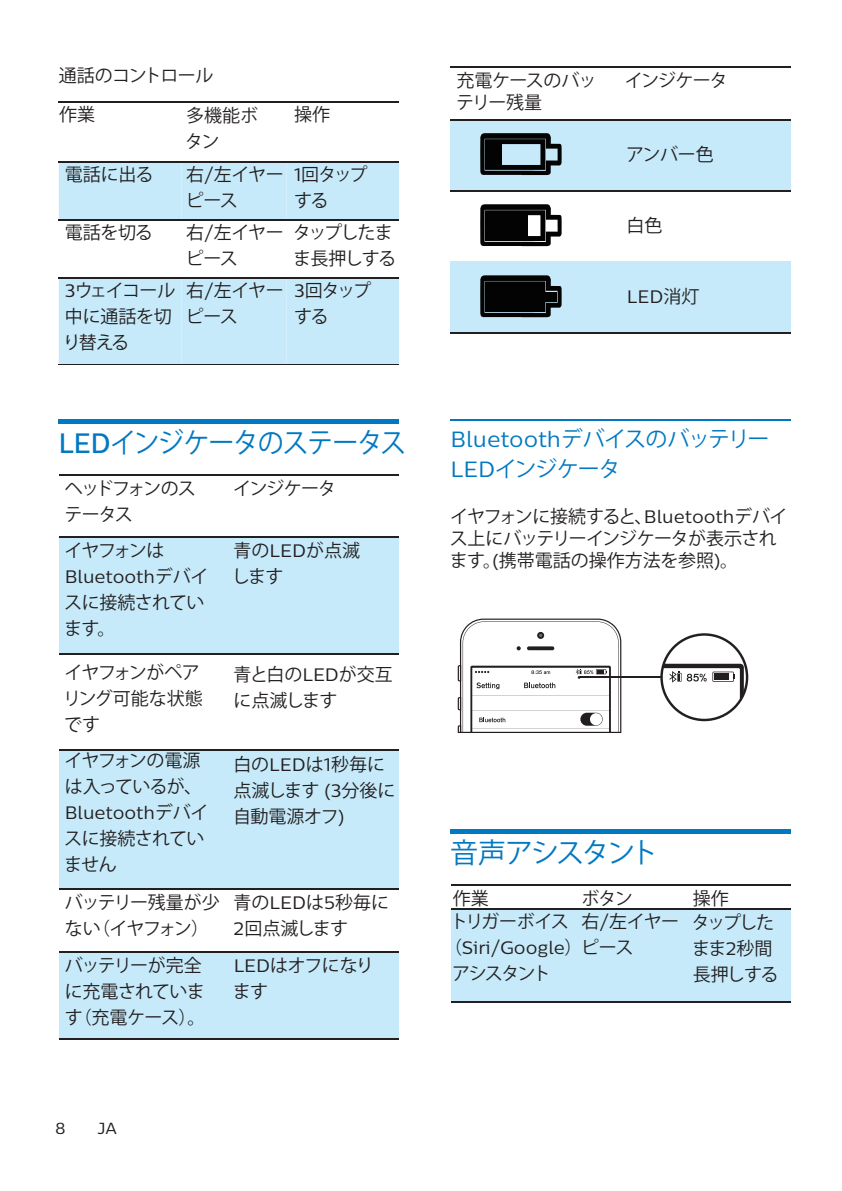
<style>
.page{position:relative;width:842px;height:1191px;background:#fff}
.page>*{position:absolute;margin:0;border:0;box-sizing:border-box;transform-origin:0 0}
.t1{font:28px "Koz Go Pr 6 N";letter-spacing:-.055em;color:#0079c2;scale:.93 1}
.t2{font:28px "Koz Go Pr 6 N";letter-spacing:-.08em;color:#0079c2}
.t3{font:22px/30px "Koz Go Pr 6 N";letter-spacing:-.05em;color:#0079c2}
.t4{font:18px/26px "Koz Go Pr 6 N";letter-spacing:-.04em;color:#231f20}
.t5{font:18px/22px "Koz Go Pr 6 N";letter-spacing:-.02em;color:#231f20}
.t6{font:18px "Centrale Sans";color:#231f20}
.t7{font:18px/26px "Koz Go Pr 6 N";letter-spacing:-.06em;color:#231f20}
.t8{font:18px/26px "Koz Go Pr 6 N";letter-spacing:-.005em;color:#231f20}
.t9{font:18px/26px "Koz Go Pr 6 N";color:#231f20}
.t10{font:18px/26px "Koz Go Pr 6 N";letter-spacing:-.085em;color:#231f20}
.t11{font:18px/26px "Koz Go Pr 6 N";letter-spacing:-.07em;color:#231f20}
.t12{font:18px/26px "Koz Go Pr 6 N";letter-spacing:-.075em;color:#231f20}
.t13{font:16px "Centrale Sans";color:#231f20}
.s1{font-family:"Centrale Sans"}
.s2{font-family:"Centrale Sans";font-weight:500}
.s3{font-family:"Koz Go Pr 6 N"}
</style>
<div class="page">
<div style="left:59px;top:278px;width:340px;height:86px;background:#c6eafa"></div>
<hr style="left:59px;top:364px;width:132px;height:1px;background:#231f20">
<hr style="left:191px;top:364px;width:94px;height:1px;background:#231f20">
<hr style="left:285px;top:364px;width:114px;height:1px;background:#231f20">
<div style="left:59px;top:162px;width:340px;height:57px;background:#c6eafa"></div>
<hr style="left:59px;top:102px;width:132px;height:1px;background:#231f20">
<hr style="left:191px;top:102px;width:94px;height:1px;background:#231f20">
<hr style="left:285px;top:102px;width:114px;height:1px;background:#231f20">
<hr style="left:59px;top:161px;width:132px;height:1px;background:#231f20">
<hr style="left:191px;top:161px;width:94px;height:1px;background:#231f20">
<hr style="left:285px;top:161px;width:114px;height:1px;background:#231f20">
<hr style="left:59px;top:219px;width:132px;height:1px;background:#231f20">
<hr style="left:191px;top:219px;width:94px;height:1px;background:#231f20">
<hr style="left:285px;top:219px;width:114px;height:1px;background:#231f20">
<hr style="left:59px;top:277px;width:132px;height:1px;background:#231f20">
<hr style="left:191px;top:277px;width:94px;height:1px;background:#231f20">
<hr style="left:285px;top:277px;width:114px;height:1px;background:#231f20">
<div style="left:223px;top:952px;width:176px;height:86px;background:#c6eafa"></div>
<div style="left:59px;top:952px;width:164px;height:86px;background:#c6eafa"></div>
<hr style="left:59px;top:419px;width:340px;height:4px;background:#0079c2">
<div style="left:223px;top:749px;width:176px;height:140px;background:#c6eafa"></div>
<div style="left:59px;top:749px;width:164px;height:140px;background:#c6eafa"></div>
<div style="left:223px;top:537px;width:176px;height:116px;background:#c6eafa"></div>
<div style="left:59px;top:537px;width:164px;height:116px;background:#c6eafa"></div>
<hr style="left:59px;top:475px;width:164px;height:1px;background:#231f20">
<hr style="left:223px;top:475px;width:176px;height:1px;background:#231f20">
<hr style="left:59px;top:536px;width:164px;height:1px;background:#231f20">
<hr style="left:223px;top:536px;width:176px;height:1px;background:#231f20">
<hr style="left:59px;top:653px;width:164px;height:1px;background:#231f20">
<hr style="left:223px;top:653px;width:176px;height:1px;background:#231f20">
<hr style="left:59px;top:749px;width:164px;height:1px;background:#231f20">
<hr style="left:223px;top:749px;width:176px;height:1px;background:#231f20">
<hr style="left:59px;top:888px;width:164px;height:1px;background:#231f20">
<hr style="left:223px;top:888px;width:176px;height:1px;background:#231f20">
<hr style="left:59px;top:951px;width:164px;height:1px;background:#231f20">
<hr style="left:223px;top:951px;width:176px;height:1px;background:#231f20">
<hr style="left:59px;top:1038px;width:164px;height:1px;background:#231f20">
<hr style="left:223px;top:1038px;width:176px;height:1px;background:#231f20">
<hr style="left:450px;top:829px;width:341px;height:4px;background:#0079c2">
<hr style="left:450px;top:419px;width:341px;height:1px;background:#0079c2">
<svg style="left:660px;top:633px;width:88px;height:88px"></svg>
<svg style="left:458px;top:618px;width:163px;height:115px"></svg>
<hr style="left:580px;top:677px;width:81px;height:1px;background:#231f20">
<div style="left:451px;top:910px;width:340px;height:91px;background:#c6eafa"></div>
<hr style="left:451px;top:884px;width:133px;height:1px;background:#231f20">
<hr style="left:584px;top:884px;width:98px;height:1px;background:#231f20">
<hr style="left:682px;top:884px;width:109px;height:1px;background:#231f20">
<hr style="left:451px;top:909px;width:133px;height:1px;background:#231f20">
<hr style="left:584px;top:909px;width:98px;height:1px;background:#231f20">
<hr style="left:682px;top:909px;width:109px;height:1px;background:#231f20">
<hr style="left:451px;top:1001px;width:133px;height:1px;background:#231f20">
<hr style="left:584px;top:1001px;width:98px;height:1px;background:#231f20">
<hr style="left:682px;top:1001px;width:109px;height:1px;background:#231f20">
<hr style="left:450px;top:67px;width:165px;height:1px;background:#231f20">
<hr style="left:615px;top:67px;width:176px;height:1px;background:#231f20">
<div style="left:615px;top:120px;width:176px;height:71px;background:#c6eafa"></div>
<div style="left:450px;top:120px;width:165px;height:71px;background:#c6eafa"></div>
<hr style="left:450px;top:119px;width:165px;height:1px;background:#231f20">
<hr style="left:615px;top:119px;width:176px;height:1px;background:#231f20">
<hr style="left:450px;top:190px;width:165px;height:1px;background:#231f20">
<hr style="left:615px;top:190px;width:176px;height:1px;background:#231f20">
<svg style="left:480px;top:204px;width:82px;height:43px"></svg>
<div style="left:487px;top:213px;width:41px;height:25px;background:#030303"></div>
<div style="left:485px;top:210px;width:60px;height:31px;border:5px solid #030303"></div>
<hr style="left:450px;top:261px;width:165px;height:1px;background:#231f20">
<hr style="left:615px;top:261px;width:176px;height:1px;background:#231f20">
<div style="left:615px;top:262px;width:176px;height:71px;background:#c6eafa"></div>
<div style="left:450px;top:262px;width:165px;height:71px;background:#c6eafa"></div>
<hr style="left:450px;top:332px;width:165px;height:1px;background:#231f20">
<hr style="left:615px;top:332px;width:176px;height:1px;background:#231f20">
<svg style="left:480px;top:275px;width:82px;height:43px"></svg>
<div style="left:485px;top:281px;width:60px;height:31px;background:#030303"></div>
<div style="left:543px;top:292px;width:13px;height:10px;background:#030303"></div>
<svg style="left:480px;top:133px;width:82px;height:42px"></svg>
<div style="left:487px;top:142px;width:15px;height:25px;background:#030303"></div>
<div style="left:485px;top:139px;width:60px;height:31px;border:5px solid #030303"></div>
<p class="t4" style="left:59px;top:63px;width:156px">通話のコントロール</p>
<p class="t4" style="left:59px;top:102px;width:37px">作業</p>
<p class="t4" style="left:185px;top:103px;width:74px">多機能ボタン</p>
<p class="t4" style="left:294px;top:101px;width:37px">操作</p>
<p class="t4" style="left:65px;top:161px;width:90px">電話に出る</p>
<p class="t4" style="left:186px;top:161px;width:99px">右<span class="s1">/</span>左イヤーピース</p>
<p class="t4" style="left:294px;top:161px;width:75px"><span class="s1">1</span>回タップする</p>
<p class="t4" style="left:65px;top:220px;width:90px">電話を切る</p>
<p class="t4" style="left:186px;top:220px;width:99px">右<span class="s1">/</span>左イヤーピース</p>
<p class="t11" style="left:293px;top:220px;width:105px">タップしたまま長押しする</p>
<p class="t4" style="left:63px;top:278px;width:114px"><span class="s1">3</span>ウェイコール中に通話を切り替える</p>
<p class="t4" style="left:186px;top:278px;width:99px">右<span class="s1">/</span>左イヤーピース</p>
<p class="t4" style="left:294px;top:278px;width:79px"><span class="s1">3</span>回タップする</p>
<h1 class="t1" style="left:59px;top:427px;width:375px"><span class="s2">LED</span>インジケータのステータス</h1>
<p class="t12" style="left:64px;top:476px;width:133px">ヘッドフォンのステータス</p>
<p class="t4" style="left:233px;top:476px;width:104px">インジケータ</p>
<p class="t4" style="left:232px;top:538px;width:130px">青の<span class="s1">LED</span>が点滅します</p>
<p class="t4" style="left:64px;top:538px;width:102px">イヤフォンは</p>
<p class="t6" style="left:65px;top:565px;width:145px">Bluetooth<span class="s3">デバイ</span></p>
<p class="t4" style="left:64px;top:590px;width:142px">スに接続されています。</p>
<p class="t5" style="left:63px;top:660px;width:141px;line-height:26px">イヤフォンがペアリング可能な状態です</p>
<p class="t7" style="left:64px;top:748px;width:139px">イヤフォンの電源は入っているが、</p>
<p class="t6" style="left:65px;top:801px;width:145px">Bluetooth<span class="s3">デバイ</span></p>
<p class="t4" style="left:64px;top:826px;width:142px">スに接続されていません</p>
<p class="t7" style="left:65px;top:890px;width:157px">バッテリー残量が少ない（イヤフォン）</p>
<p class="t9" style="left:234px;top:890px;width:157px">青の<span class="s1">LED</span>は<span class="s1">5</span>秒毎に<br><span class="s1">2</span>回点滅します</p>
<p class="t4" style="left:234px;top:662px;width:161px">青と白の<span class="s1">LED</span>が交互に点滅します</p>
<p class="t8" style="left:233px;top:752px;width:164px">白の<span class="s1">LED</span>は<span class="s1">1</span>秒毎に点滅します <span class="s1">(3</span>分後に自動電源オフ<span class="s1">)</span></p>
<p class="t4" style="left:65px;top:953px;width:142px">バッテリーが完全に充電されています（充電ケース）。</p>
<p class="t4" style="left:233px;top:953px;width:142px"><span class="s1">LED</span>はオフになります</p>
<p class="t13" style="left:55px;top:1118px;width:12px">8</p>
<p class="t13" style="left:97px;top:1118px;width:21px">JA</p>
<p class="t5" style="left:456px;top:70px;width:142px">充電ケースのバッテリー残量</p>
<p class="t4" style="left:625px;top:68px;width:104px">インジケータ</p>
<p class="t4" style="left:626px;top:142px;width:89px">アンバー色</p>
<p class="t4" style="left:627px;top:213px;width:37px">白色</p>
<p class="t6" style="left:627px;top:285px;width:74px">LED<span class="s3">消灯</span></p>
<p class="t3" style="left:451px;top:424px;width:320px"><span class="s1">Bluetooth</span>デバイスのバッテリー<br><span class="s1">LED</span>インジケータ</p>
<p class="t5" style="left:450px;top:505px;width:339px">イヤフォンに接続すると、<span class="s1">Bluetooth</span>デバイス上にバッテリーインジケータが表示されます。<span class="s1">(</span>携帯電話の操作方法を参照<span class="s1">)</span>。</p>
<h1 class="t2" style="left:450px;top:836px;width:210px">音声アシスタント</h1>
<p class="t4" style="left:453px;top:885px;width:37px">作業</p>
<p class="t4" style="left:581px;top:885px;width:53px">ボタン</p>
<p class="t4" style="left:693px;top:885px;width:37px">操作</p>
<p class="t4" style="left:581px;top:909px;width:99px">右<span class="s1">/</span>左イヤー</p>
<p class="t6" style="left:444px;top:936px;width:191px"><span class="s3">（</span>Siri/Google<span class="s3">）ピース</span></p>
<p class="t7" style="left:450px;top:908px;width:120px">トリガーボイス</p>
<p class="t4" style="left:452px;top:960px;width:100px">アシスタント</p>
<p class="t10" style="left:692px;top:909px;width:88px">タップしたまま<span class="s1">2</span>秒間長押しする</p>
</div>
